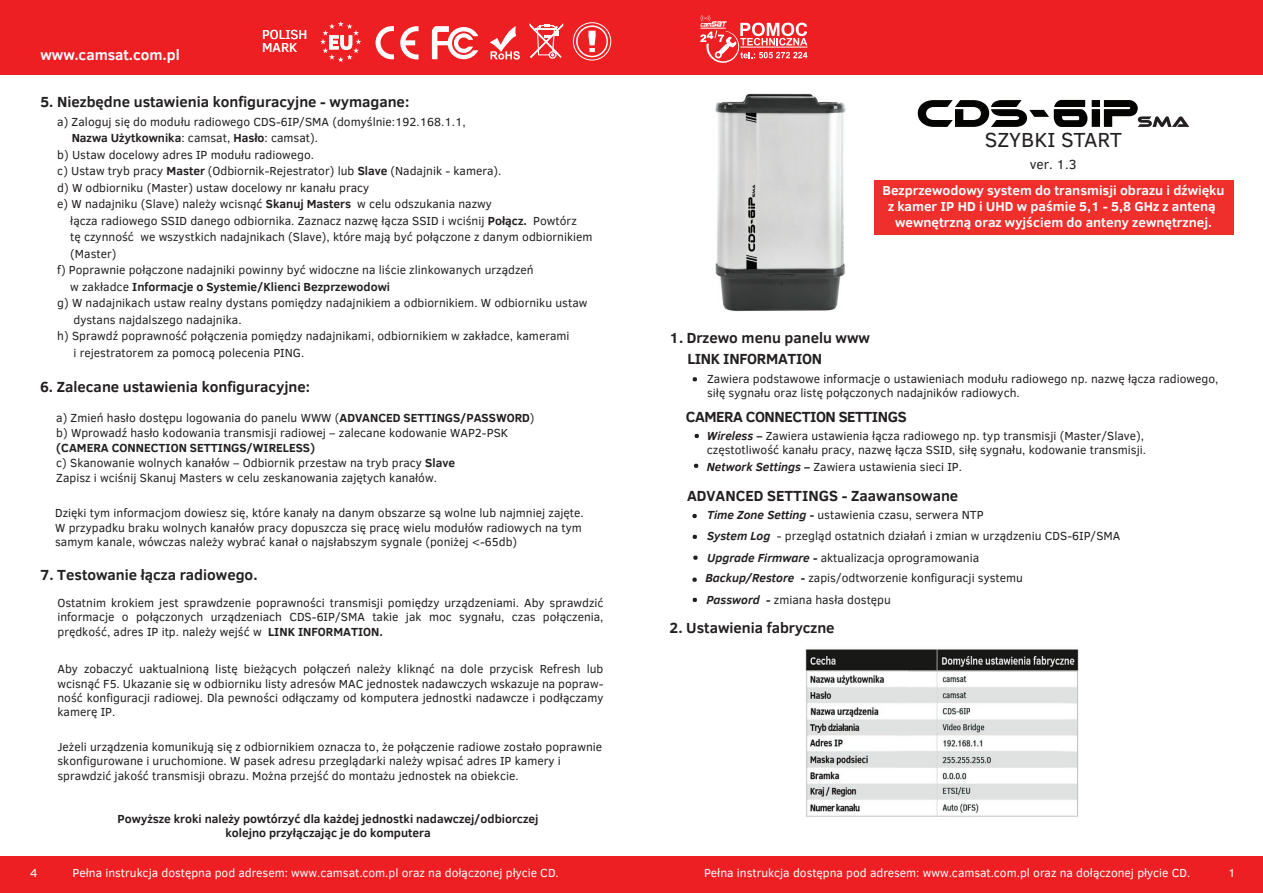
<style>
.page{position:relative;width:1263px;height:893px;background:#fff}
.page>*{position:absolute;margin:0;border:0;box-sizing:border-box;transform-origin:0 0}
.t1{font:20.85px "Clear Sans";color:#231f20}
.t2{font:700 19.95px "Clear Sans";color:#fff}
.t3{font:700 15px "Clear Sans";color:#231f20}
.t4{font:700 15px "Clear Sans";letter-spacing:-.03em;color:#231f20}
.t5{font:700 15px "Clear Sans";color:#fff}
.t6{font:700 15px "Clear Sans";letter-spacing:-.02em;color:#231f20}
.t7{font:13.5px "Clear Sans";color:#231f20}
.t8{font:700 13.35px/16px "Clear Sans";color:#fff;text-align:center}
.t9{font:13.35px/12.9px "Clear Sans";color:#f6f7f9}
.t10{font:12px/14.4px "Clear Sans";color:#231f20}
.t11{font:700 12px/14.4px "Clear Sans";color:#231f20;text-align:center}
.t12{font:12px "Clear Sans";color:#fff}
.s1{font-weight:400}
.s2{font-weight:700}
.s3{font-weight:700;font-style:italic}
</style>
<div class="page">
<svg style="left:695px;top:434px;width:4px;height:4px"></svg>
<svg style="left:694px;top:464px;width:4px;height:4px"></svg>
<svg style="left:693px;top:377px;width:4px;height:4px"></svg>
<svg style="left:692px;top:514px;width:5px;height:4px"></svg>
<svg style="left:693px;top:556px;width:5px;height:4px"></svg>
<svg style="left:692px;top:578px;width:5px;height:4px"></svg>
<svg style="left:693px;top:598px;width:4px;height:4px"></svg>
<svg style="left:693px;top:535px;width:4px;height:4px"></svg>
<div style="left:0;top:0;width:1263px;height:74px;background:#ee1f23"></div>
<div style="left:0;top:857px;width:1263px;height:36px;background:#ee1f23"></div>
<div style="left:874px;top:181px;width:359px;height:54px;background:#ee2f2c"></div>
<svg style="left:530px;top:23px;width:33px;height:36px"></svg>
<svg style="left:490px;top:26px;width:30px;height:34px"></svg>
<svg style="left:320px;top:21px;width:41px;height:41px"></svg>
<div style="left:573px;top:22px;width:38px;height:38px;border:1px solid #fff;border-radius:50%"></div>
<div style="left:576px;top:25px;width:32px;height:32px;border:2px solid #fff;border-radius:50%"></div>
<svg style="left:588px;top:31px;width:8px;height:21px"></svg>
<svg style="left:400px;top:26px;width:18px;height:33px"></svg>
<svg style="left:376px;top:26px;width:18px;height:33px"></svg>
<svg style="left:432px;top:26px;width:46px;height:33px"></svg>
<svg style="left:700px;top:15px;width:107px;height:48px"></svg>
<img style="left:715px;top:93px;width:131px;height:219px">
<img style="left:806px;top:649px;width:273px;height:168px">
<svg style="left:918px;top:100px;width:271px;height:27px"></svg>
<div style="left:970px;top:707px;width:15px;height:11px;background:#fff"></div>
<p class="t5" style="left:40px;top:44px;width:141px">www.camsat.com.pl</p>
<p class="t9" style="left:262px;top:28px;width:47px">POLISH<br>MARK</p>
<h2 class="t2" style="left:328px;top:28px;width:27px">EU</h2>
<p class="t3" style="left:40px;top:90px;width:370px">5. Niezbędne ustawienia konfiguracyjne - wymagane:</p>
<p class="t10" style="left:57px;top:114px;width:410px">a) Zaloguj się do modułu radiowego CDS-6IP/SMA (domyślnie:192.168.1.1,</p>
<p class="t11" style="left:72px;top:130px;width:248px">Nazwa Użytkownika<span class="s1">: camsat,</span> Hasło<span class="s1">: camsat).</span></p>
<p class="t10" style="left:57px;top:147px;width:258px">b) Ustaw docelowy adres IP modułu radiowego.</p>
<p class="t10" style="left:57px;top:164px;width:446px">c) Ustaw tryb pracy <span class="s2">Master</span> (Odbiornik-Rejestrator) lub <span class="s2">Slave</span> (Nadajnik - kamera).</p>
<p class="t10" style="left:57px;top:180px;width:314px">d) W odbiorniku (Master) ustaw docelowy nr kanału pracy</p>
<p class="t10" style="left:57px;top:197px;width:436px">e) W nadajniku (Slave) należy wcisnąć <span class="s2">Skanuj Masters</span> w celu odszukania nazwy</p>
<p class="t10" style="left:70px;top:213px;width:508px">łącza radiowego SSID danego odbiornika. Zaznacz nazwę łącza SSID i wciśnij <span class="s2">Połącz.</span> Powtórz</p>
<p class="t10" style="left:70px;top:230px;width:524px">tę czynność we wszystkich nadajnikach (Slave), które mają być połączone z danym odbiornikiem</p>
<p class="t10" style="left:70px;top:246px;width:48px">(Master)</p>
<p class="t10" style="left:57px;top:263px;width:478px">f) Poprawnie połączone nadajniki powinny być widoczne na liście zlinkowanych urządzeń</p>
<p class="t11" style="left:70px;top:279px;width:321px"><span class="s1">w zakładce</span> Informacje o Systemie/Klienci Bezprzewodowi</p>
<p class="t10" style="left:57px;top:296px;width:532px">g) W nadajnikach ustaw realny dystans pomiędzy nadajnikiem a odbiornikiem. W odbiorniku ustaw</p>
<p class="t10" style="left:74px;top:312px;width:170px">dystans najdalszego nadajnika.</p>
<p class="t10" style="left:57px;top:329px;width:514px">h) Sprawdź poprawność połączenia pomiędzy nadajnikami, odbiornikiem w zakładce, kamerami</p>
<p class="t10" style="left:74px;top:345px;width:232px">i rejestratorem za pomocą polecenia PING.</p>
<p class="t3" style="left:40px;top:376px;width:271px">6. Zalecane ustawienia konfiguracyjne:</p>
<p class="t10" style="left:56px;top:410px;width:480px;line-height:15px">a) Zmień hasło dostępu logowania do panelu WWW (<span class="s2">ADVANCED SETTINGS/PASSWORD</span>) b) Wprowadź hasło kodowania transmisji radiowej – zalecane kodowanie WAP2-PSK</p>
<p class="t10" style="left:56px;top:440px;width:400px;line-height:15px"><span class="s2">(CAMERA CONNECTION SETTINGS/WIRELESS)<br></span>c) Skanowanie wolnych kanałów – Odbiornik przestaw na tryb pracy <span class="s2">Slave<br></span>Zapisz i wciśnij Skanuj Masters w celu zeskanowania zajętych kanałów.</p>
<p class="t10" style="left:55px;top:506px;width:530px">Dzięki tym informacjom dowiesz się, które kanały na danym obszarze są wolne lub najmniej zajęte.<br>W przypadku braku wolnych kanałów pracy dopuszcza się pracę wielu modułów radiowych na tym samym kanale, wówczas należy wybrać kanał o najsłabszym sygnale (poniżej &lt;-65db)</p>
<p class="t3" style="left:40px;top:564px;width:219px">7. Testowanie łącza radiowego.</p>
<p class="t10" style="left:57px;top:596px;width:548px;text-align:justify">Ostatnim krokiem jest sprawdzenie poprawności transmisji pomiędzy urządzeniami. Aby sprawdzić informacje o połączonych urządzeniach CDS-6IP/SMA takie jak moc sygnału, czas połączenia, prędkość, adres IP itp. należy wejść w <span class="s2">LINK INFORMATION.</span></p>
<p class="t10" style="left:57px;top:662px;width:548px;text-align:justify">Aby zobaczyć uaktualnioną listę bieżących połączeń należy kliknąć na dole przycisk Refresh lub wcisnąć F5. Ukazanie się w odbiorniku listy adresów MAC jednostek nadawczych wskazuje na popraw&shy;ność konfiguracji radiowej. Dla pewności odłączamy od komputera jednostki nadawcze i podłączamy kamerę IP.</p>
<p class="t10" style="left:57px;top:739px;width:546px">Jeżeli urządzenia komunikują się z odbiornikiem oznacza to, że połączenie radiowe zostało poprawnie skonfigurowane i uruchomione. W pasek adresu przeglądarki należy wpisać adres IP kamery i sprawdzić jakość transmisji obrazu. Można przejść do montażu jednostek na obiekcie.</p>
<p class="t11" style="left:118px;top:811px;width:422px">Powyższe kroki należy powtórzyć dla każdej jednostki nadawczej/odbiorczej kolejno przyłączając je do komputera</p>
<h1 class="t1" style="left:985px;top:126px;width:139px">SZYBKI START</h1>
<p class="t7" style="left:1030px;top:156px;width:49px">ver. 1.3</p>
<p class="t8" style="left:882px;top:181px;width:344px">Bezprzewodowy system do transmisji obrazu i dźwięku z kamer IP HD i UHD w paśmie 5,1 - 5,8 GHz z anteną wewnętrzną oraz wyjściem do anteny zewnętrznej.</p>
<p class="t3" style="left:670px;top:327px;width:202px">1. Drzewo menu panelu www</p>
<p class="t6" style="left:687px;top:348px;width:136px">LINK INFORMATION</p>
<p class="t10" style="left:707px;top:371px;width:513px">Zawiera podstawowe informacje o ustawieniach modułu radiowego np. nazwę łącza radiowego, siłę sygnału oraz listę połączonych nadajników radiowych.</p>
<p class="t4" style="left:686px;top:406px;width:222px">CAMERA CONNECTION SETTINGS</p>
<p class="t10" style="left:707px;top:428px;width:441px"><span class="s3">Wireless –</span> Zawiera ustawienia łącza radiowego np. typ transmisji (Master/Slave), częstotliwość kanału pracy, nazwę łącza SSID, siłę sygnału, kodowanie transmisji.</p>
<p class="t10" style="left:707px;top:460px;width:257px"><span class="s3">Network Settings –</span> Zawiera ustawienia sieci IP.</p>
<p class="t3" style="left:687px;top:484px;width:273px">ADVANCED SETTINGS - Zaawansowane</p>
<p class="t10" style="left:707px;top:504px;width:415px;line-height:20.7px"><span class="s3">Time Zone Setting -</span> ustawienia czasu, serwera NTP<br><span class="s3">System Log</span> - przegląd ostatnich działań i zmian w urządzeniu CDS-6IP/SMA</p>
<p class="t10" style="left:705px;top:547px;width:319px;line-height:20.2px"><span class="s3">Upgrade Firmware -</span> aktualizacja oprogramowania<br><span class="s3">Backup/Restore -</span> zapis/odtworzenie konfiguracji systemu</p>
<p class="t10" style="left:706px;top:592px;width:186px"><span class="s3">Password -</span> zmiana hasła dostępu</p>
<p class="t3" style="left:670px;top:617px;width:166px">2. Ustawienia fabryczne</p>
<p class="t12" style="left:30px;top:865px;width:9px">4</p>
<p class="t12" style="left:73px;top:865px;width:488px">Pełna instrukcja dostępna pod adresem: www.camsat.com.pl oraz na dołączonej płycie CD.</p>
<p class="t12" style="left:704px;top:865px;width:488px">Pełna instrukcja dostępna pod adresem: www.camsat.com.pl oraz na dołączonej płycie CD.</p>
<p class="t12" style="left:1228px;top:865px;width:9px">1</p>
</div>
